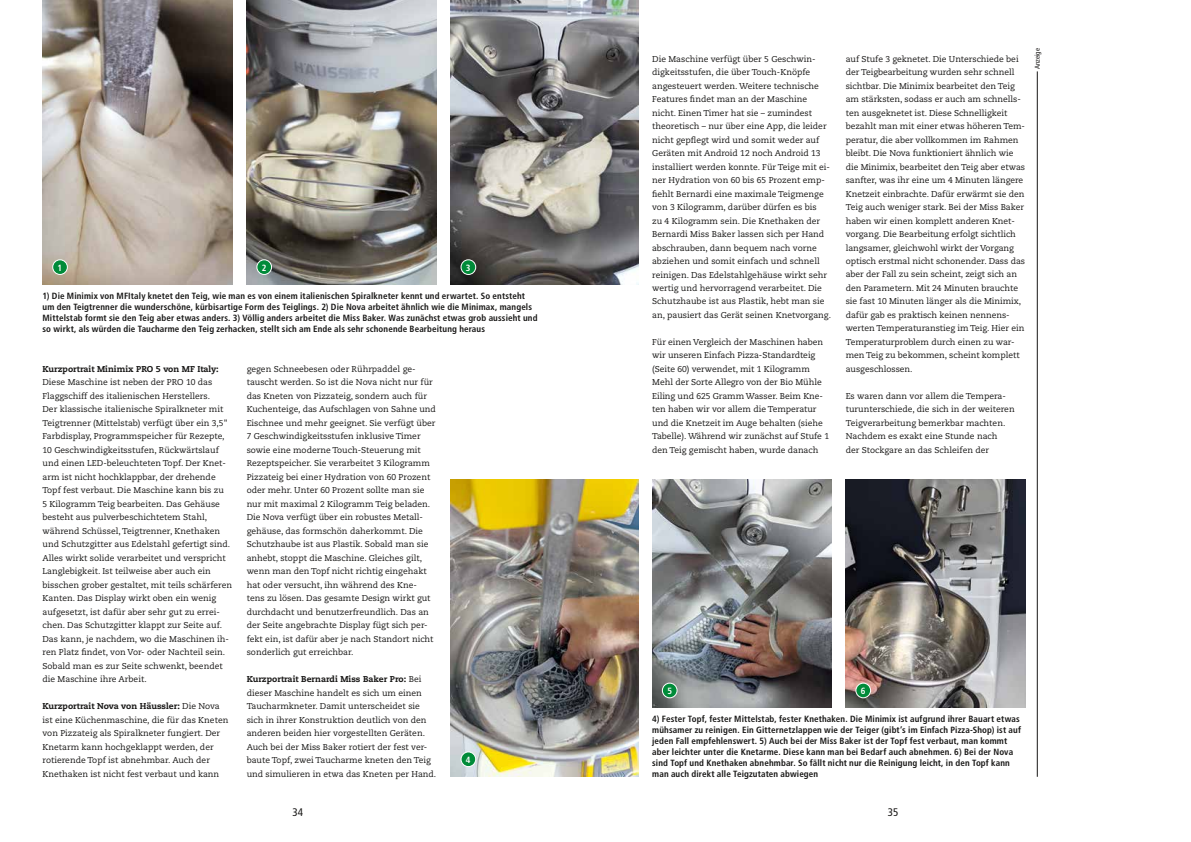
<style>
.page{position:relative;width:1191px;height:842px;background:#fff}
.page>*{position:absolute;margin:0;border:0;box-sizing:border-box;transform-origin:0 0}
.t1{font:condensed 11px "Frutiger";color:#181716}
.t2{font:700 condensed 9px/11px "Frutiger";letter-spacing:.015em;color:#181716}
.t3{font:700 condensed 9px "Frutiger";color:#fff}
.t4{font:8.5px/13.5px "Caecilia LT Std";color:#181716}
.t5{font:800 8.5px "Caecilia LT Std";color:#181716}
.t6{font:condensed 7px "Frutiger";color:#181716}
.s1{font-weight:800}
</style>
<div class="page">
<img style="left:43px;top:0;width:189px;height:285px">
<img style="left:247px;top:0;width:190px;height:285px">
<img style="left:451px;top:0;width:187px;height:285px">
<img style="left:451px;top:480px;width:187px;height:297px">
<img style="left:652px;top:480px;width:179px;height:228px">
<img style="left:845px;top:480px;width:180px;height:228px">
<hr style="left:1037px;top:71px;width:1px;height:706px;background:#181716">
<div style="left:53px;top:260px;width:14px;height:14px;background:#008b39;border-radius:50%"></div>
<div style="left:52px;top:260px;width:16px;height:15px;border:1px solid #fff;border-radius:50%"></div>
<div style="left:257px;top:260px;width:14px;height:14px;background:#008b39;border-radius:50%"></div>
<div style="left:257px;top:260px;width:15px;height:15px;border:1px solid #fff;border-radius:50%"></div>
<div style="left:461px;top:260px;width:15px;height:14px;background:#008b39;border-radius:50%"></div>
<div style="left:461px;top:260px;width:15px;height:15px;border:1px solid #fff;border-radius:50%"></div>
<div style="left:461px;top:752px;width:15px;height:15px;background:#008b39;border-radius:50%"></div>
<div style="left:461px;top:752px;width:15px;height:15px;border:1px solid #fff;border-radius:50%"></div>
<div style="left:662px;top:683px;width:15px;height:15px;background:#008b39;border-radius:50%"></div>
<div style="left:662px;top:683px;width:15px;height:15px;border:1px solid #fff;border-radius:50%"></div>
<div style="left:856px;top:683px;width:14px;height:15px;background:#008b39;border-radius:50%"></div>
<div style="left:855px;top:683px;width:16px;height:15px;border:1px solid #fff;border-radius:50%"></div>
<p class="t3" style="left:57px;top:262px;width:6px">1</p>
<p class="t3" style="left:262px;top:262px;width:6px">2</p>
<p class="t3" style="left:466px;top:262px;width:6px">3</p>
<p class="t2" style="left:43px;top:290px;width:496px">1) Die Minimix von MFItaly knetet den Teig, wie man es von einem italienischen Spiralkneter kennt und erwartet. So entsteht um den Teigtrenner die wunderschöne, kürbisartige Form des Teiglings. 2) Die Nova arbeitet ähnlich wie die Minimax, mangels Mittelstab formt sie den Teig aber etwas anders. 3) Völlig anders arbeitet die Miss Baker. Was zunächst etwas grob aussieht und so wirkt, als würden die Taucharme den Teig zerhacken, stellt sich am Ende als sehr schonende Bearbeitung heraus</p>
<p class="t5" style="left:43px;top:364px;width:178px">Kurzportrait Minimix PRO 5 von MF Italy:</p>
<p class="t4" style="left:43px;top:376px;width:191px">Diese Maschine ist neben der PRO 10 das Flaggschiff des italienischen Herstellers.<br>Der klassische italienische Spiralkneter mit Teigtrenner (Mittelstab) verfügt über ein 3,5" Farbdisplay, Programmspeicher für Rezepte, 10 Geschwindigkeitsstufen, Rückwärtslauf und einen LED-beleuchteten Topf. Der Knet&shy;arm ist nicht hochklappbar, der drehende Topf fest verbaut. Die Maschine kann bis zu<br>5 Kilogramm Teig bearbeiten. Das Gehäuse besteht aus pulverbeschichtetem Stahl, während Schüssel, Teigtrenner, Knethaken und Schutzgitter aus Edelstahl gefertigt sind.<br>Alles wirkt solide verarbeitet und verspricht Langlebigkeit. Ist teilweise aber auch ein bisschen grober gestaltet, mit teils schärferen Kanten. Das Display wirkt oben ein wenig aufgesetzt, ist dafür aber sehr gut zu errei&shy;chen. Das Schutzgitter klappt zur Seite auf.<br>Das kann, je nachdem, wo die Maschinen ih&shy;ren Platz findet, von Vor- oder Nachteil sein.<br>Sobald man es zur Seite schwenkt, beendet die Maschine ihre Arbeit.</p>
<p class="t4" style="left:43px;top:700px;width:187px"><span class="s1">Kurzportrait Nova von Häussler:</span> Die Nova ist eine Küchenmaschine, die für das Kneten von Pizzateig als Spiralkneter fungiert. Der Knetarm kann hochgeklappt werden, der rotierende Topf ist abnehmbar. Auch der Knethaken ist nicht fest verbaut und kann</p>
<p class="t4" style="left:247px;top:362px;width:191px">gegen Schneebesen oder Rührpaddel ge&shy;tauscht werden. So ist die Nova nicht nur für das Kneten von Pizzateig, sondern auch für Kuchenteige, das Aufschlagen von Sahne und Eischnee und mehr geeignet. Sie verfügt über 7 Geschwindigkeitsstufen inklusive Timer sowie eine moderne Touch-Steuerung mit Rezeptspeicher. Sie verarbeitet 3 Kilogramm Pizzateig bei einer Hydration von 60 Prozent oder mehr. Unter 60 Prozent sollte man sie nur mit maximal 2 Kilogramm Teig beladen.<br>Die Nova verfügt über ein robustes Metall&shy;gehäuse, das formschön daherkommt. Die Schutzhaube ist aus Plastik. Sobald man sie anhebt, stoppt die Maschine. Gleiches gilt, wenn man den Topf nicht richtig eingehakt hat oder versucht, ihn während des Kne&shy;tens zu lösen. Das gesamte Design wirkt gut durchdacht und benutzerfreundlich. Das an der Seite angebrachte Display fügt sich per&shy;fekt ein, ist dafür aber je nach Standort nicht sonderlich gut erreichbar.</p>
<p class="t4" style="left:247px;top:673px;width:191px"><span class="s1">Kurzportrait Bernardi Miss Baker Pro:</span> Bei dieser Maschine handelt es sich um einen Taucharmkneter. Damit unterscheidet sie sich in ihrer Konstruktion deutlich von den anderen beiden hier vorgestellten Geräten.<br>Auch bei der Miss Baker rotiert der fest ver&shy;baute Topf, zwei Taucharme kneten den Teig und simulieren in etwa das Kneten per Hand.</p>
<p class="t3" style="left:466px;top:754px;width:6px">4</p>
<p class="t4" style="left:652px;top:52px;width:180px">Die Maschine verfügt über 5 Geschwin&shy;digkeitsstufen, die über Touch-Knöpfe angesteuert werden. Weitere technische Features findet man an der Maschine nicht. Einen Timer hat sie – zumindest theoretisch – nur über eine App, die leider nicht gepflegt wird und somit weder auf Geräten mit Android 12 noch Android 13 installiert werden konnte. Für Teige mit ei&shy;ner Hydration von 60 bis 65 Prozent emp&shy;fiehlt Bernardi eine maximale Teigmenge von 3 Kilogramm, darüber dürfen es bis<br>zu 4 Kilogramm sein. Die Knethaken der Bernardi Miss Baker lassen sich per Hand abschrauben, dann bequem nach vorne abziehen und somit einfach und schnell reinigen. Das Edelstahlgehäuse wirkt sehr wertig und hervorragend verarbeitet. Die Schutzhaube ist aus Plastik, hebt man sie an, pausiert das Gerät seinen Knetvorgang.</p>
<p class="t4" style="left:652px;top:335px;width:178px">Für einen Vergleich der Maschinen haben wir unseren Einfach Pizza-Standardteig (Seite 60) verwendet, mit 1 Kilogramm Mehl der Sorte Allegro von der Bio Mühle Eiling und 625 Gramm Wasser. Beim Kne&shy;ten haben wir vor allem die Temperatur und die Knetzeit im Auge behalten (siehe Tabelle). Während wir zunächst auf Stufe 1 den Teig gemischt haben, wurde danach</p>
<p class="t4" style="left:845px;top:52px;width:181px">auf Stufe 3 geknetet. Die Unterschiede bei der Teigbearbeitung wurden sehr schnell sichtbar. Die Minimix bearbeitet den Teig am stärksten, sodass er auch am schnells&shy;ten ausgeknetet ist. Diese Schnelligkeit bezahlt man mit einer etwas höheren Tem&shy;peratur, die aber vollkommen im Rahmen bleibt. Die Nova funktioniert ähnlich wie die Minimix, bearbeitet den Teig aber etwas sanfter, was ihr eine um 4 Minuten längere Knetzeit einbrachte. Dafür erwärmt sie den Teig auch weniger stark. Bei der Miss Baker haben wir einen komplett anderen Knet&shy;vorgang. Die Bearbeitung erfolgt sichtlich langsamer, gleichwohl wirkt der Vorgang optisch erstmal nicht schonender. Dass das aber der Fall zu sein scheint, zeigt sich an den Parametern. Mit 24 Minuten brauchte sie fast 10 Minuten länger als die Minimix, dafür gab es praktisch keinen nennens&shy;werten Temperaturanstieg im Teig. Hier ein Temperaturproblem durch einen zu war&shy;men Teig zu bekommen, scheint komplett ausgeschlossen.</p>
<p class="t4" style="left:845px;top:389px;width:170px">Es waren dann vor allem die Tempera&shy;turunterschiede, die sich in der weiteren Teigverarbeitung bemerkbar machten.<br>Nachdem es exakt eine Stunde nach<br>der Stockgare an das Schleifen der</p>
<p class="t6" style="left:1033px;top:69px;width:23px;rotate:-90deg">Anzeige</p>
<p class="t3" style="left:667px;top:685px;width:6px">5</p>
<p class="t3" style="left:860px;top:685px;width:6px">6</p>
<p class="t2" style="left:652px;top:713px;width:370px">4) Fester Topf, fester Mittelstab, fester Knethaken. Die Minimix ist aufgrund ihrer Bauart etwas mühsamer zu reinigen. Ein Gitternetzlappen wie der Teiger (gibt’s im Einfach Pizza-Shop) ist auf jeden Fall empfehlenswert. 5) Auch bei der Miss Baker ist der Topf fest verbaut, man kommt aber leichter unter die Knetarme. Diese kann man bei Bedarf auch abnehmen. 6) Bei der Nova sind Topf und Knethaken abnehmbar. So fällt nicht nur die Reinigung leicht, in den Topf kann man auch direkt alle Teigzutaten abwiegen</p>
<p class="t1" style="left:292px;top:806px;width:12px">34</p>
<p class="t1" style="left:888px;top:806px;width:12px">35</p>
</div>
